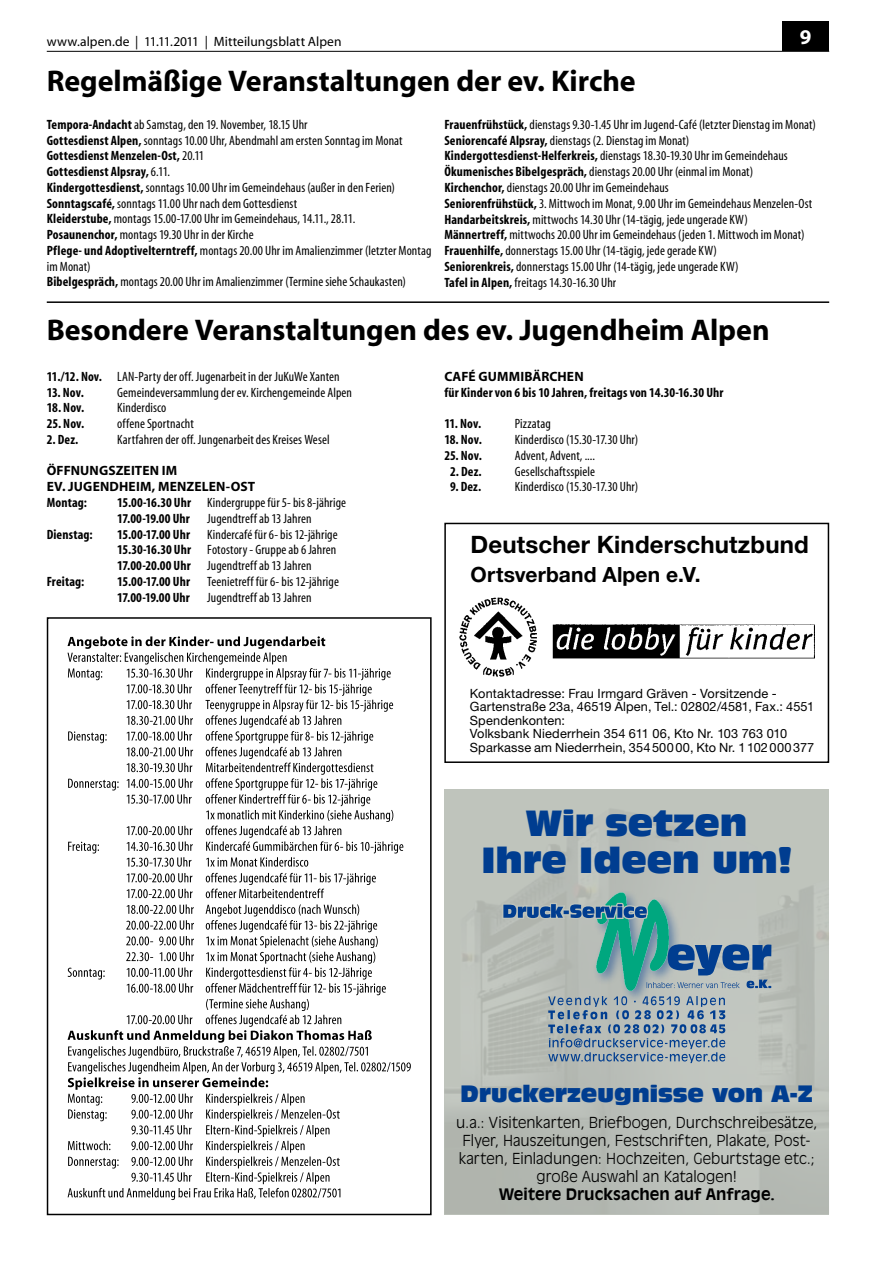
<style>
.page{position:relative;width:893px;height:1263px;background:#fff}
.page>*{position:absolute;margin:0;border:0;box-sizing:border-box;transform-origin:0 0}
.t1{font:36px/37.5px "Antique Olive BQ Compact";letter-spacing:.01em;color:#003d90;text-align:center}
.t2{font:700 30px "Myriad";letter-spacing:-.005em;color:#000}
.t3{font:700 24px "Helvetica Neue";letter-spacing:.005em;color:#000}
.t4{font:23.4px "Antique Olive BQ Compact";letter-spacing:.01em;color:#003d90}
.t5{font:700 21px "Helvetica Neue";letter-spacing:.005em;color:#000}
.t6{font:700 21px "Myriad";color:#fff}
.t7{font:700 15.6px "Antique Olive";letter-spacing:.005em;color:#000}
.t8{font:300 15px/18px "Antique Olive";letter-spacing:.005em;color:#000;text-align:center}
.t9{font:condensed 13.5px/15.8px "Myriad";letter-spacing:.005em;color:#000}
.t10{font:700 condensed 13.5px "Myriad";letter-spacing:.01em;color:#000}
.t11{font:700 13.5px "Myriad";letter-spacing:.01em;color:#000}
.t12{font:13.5px "Myriad";color:#000}
.t13{font:12.75px/13.5px "Helvetica Neue";letter-spacing:.01em;color:#000}
.s1{font-weight:700}
</style>
<div class="page">
<div style="left:782px;top:21px;width:47px;height:30px;background:#000"></div>
<hr style="left:47px;top:51px;width:782px;height:1px;background:#000">
<div style="left:444px;top:789px;width:385px;height:425px;background:#bfc4bc"></div>
<div style="left:592px;top:888px;width:89px;height:115px;background:#003d90;opacity:.5"></div>
<img style="left:596px;top:988px;width:73px;height:3px">
<svg style="left:501px;top:882px;width:270px;height:106px"></svg>
<svg style="left:548px;top:996px;width:177px;height:67px"></svg>
<hr style="left:47px;top:301px;width:782px;height:2px;background:#000">
<div style="left:444px;top:523px;width:385px;height:240px;border:2px solid #000"></div>
<img style="left:459px;top:598px;width:355px;height:79px">
<div style="left:47px;top:617px;width:385px;height:598px;border:2px solid #000"></div>
<svg style="left:68px;top:904px;width:343px;height:296px"></svg>
<svg style="left:127px;top:873px;width:249px;height:25px"></svg>
<svg style="left:68px;top:636px;width:335px;height:231px"></svg>
<p class="t12" style="left:47px;top:35px;width:296px">www.alpen.de | 11.11.2011 | Mitteilungsblatt Alpen</p>
<h3 class="t6" style="left:800px;top:26px;width:13px">9</h3>
<h2 class="t2" style="left:47px;top:65px;width:590px">Regelmäßige Veranstaltungen der ev. Kirche</h2>
<p class="t9" style="left:47px;top:117px;width:386px"><span class="s1">Tempora-Andacht</span> ab Samstag, den 19. November, 18.15 Uhr<br><span class="s1">Gottesdienst Alpen,</span> sonntags 10.00 Uhr, Abendmahl am ersten Sonntag im Monat <span class="s1">Gottesdienst Menzelen-Ost,</span> 20.11<br><span class="s1">Gottesdienst Alpsray,</span> 6.11.<br><span class="s1">Kindergottesdienst,</span> sonntags 10.00 Uhr im Gemeindehaus (außer in den Ferien)<br><span class="s1">Sonntagscafé,</span> sonntags 11.00 Uhr nach dem Gottesdienst<br><span class="s1">Kleiderstube,</span> montags 15.00-17.00 Uhr im Gemeindehaus, 14.11., 28.11.<br><span class="s1">Posaunenchor,</span> montags 19.30 Uhr in der Kirche<br><span class="s1">Pflege- und Adoptivelterntreff,</span> montags 20.00 Uhr im Amalienzimmer (letzter Montag im Monat)<br><span class="s1">Bibelgespräch,</span> montags 20.00 Uhr im Amalienzimmer (Termine siehe Schaukasten)</p>
<p class="t9" style="left:444px;top:117px;width:373px"><span class="s1">Frauenfrühstück,</span> dienstags 9.30-1.45 Uhr im Jugend-Café (letzter Dienstag im Monat)<br><span class="s1">Seniorencafé Alpsray,</span> dienstags (2. Dienstag im Monat)<br><span class="s1">Kindergottesdienst-Helferkreis,</span> dienstags 18.30-19.30 Uhr im Gemeindehaus <span class="s1">Ökumenisches Bibelgespräch,</span> dienstags 20.00 Uhr (einmal im Monat)<br><span class="s1">Kirchenchor,</span> dienstags 20.00 Uhr im Gemeindehaus<br><span class="s1">Seniorenfrühstück,</span> 3. Mittwoch im Monat, 9.00 Uhr im Gemeindehaus Menzelen-Ost <span class="s1">Handarbeitskreis,</span> mittwochs 14.30 Uhr (14-tägig, jede ungerade KW)<br><span class="s1">Männertreff,</span> mittwochs 20.00 Uhr im Gemeindehaus (jeden 1. Mittwoch im Monat)<br><span class="s1">Frauenhilfe,</span> donnerstags 15.00 Uhr (14-tägig, jede gerade KW)<br><span class="s1">Seniorenkreis,</span> donnerstags 15.00 Uhr (14-tägig, jede ungerade KW)<br><span class="s1">Tafel in Alpen,</span> freitags 14.30-16.30 Uhr</p>
<h2 class="t2" style="left:47px;top:314px;width:724px">Besondere Veranstaltungen des ev. Jugendheim Alpen</h2>
<p class="t9" style="left:47px;top:369px;width:294px"><span class="s1">11./12. Nov.</span> LAN-Party der off. Jugenarbeit in der JuKuWe Xanten</p>
<p class="t10" style="left:47px;top:385px;width:39px">13. Nov.</p>
<p class="t9" style="left:117px;top:385px;width:236px">Gemeindeversammlung der ev. Kirchengemeinde Alpen</p>
<p class="t10" style="left:47px;top:401px;width:39px">18. Nov.</p>
<p class="t9" style="left:117px;top:401px;width:51px">Kinderdisco</p>
<p class="t10" style="left:47px;top:417px;width:39px">25. Nov.</p>
<p class="t9" style="left:117px;top:416px;width:78px">offene Sportnacht</p>
<p class="t10" style="left:47px;top:433px;width:33px">2. Dez.</p>
<p class="t9" style="left:117px;top:432px;width:214px">Kartfahren der off. Jungenarbeit des Kreises Wesel</p>
<p class="t11" style="left:47px;top:464px;width:96px">Öffnungszeiten</p>
<p class="t11" style="left:162px;top:464px;width:16px">im</p>
<p class="t11" style="left:47px;top:480px;width:46px">ev.Jugen</p>
<p class="t11" style="left:110px;top:480px;width:55px">dheim, menzelen</p>
<p class="t11" style="left:226px;top:480px;width:28px">-Ost</p>
<p class="t10" style="left:47px;top:496px;width:42px">Montag:</p>
<p class="t9" style="left:117px;top:495px;width:230px"><span class="s1">15.00-16.30 Uhr</span> Kindergruppe für 5- bis 8-jährige<br><span class="s1">17.00-19.00 Uhr</span></p>
<p class="t11" style="left:444px;top:369px;width:132px">Café Gummibärchen</p>
<p class="t10" style="left:444px;top:385px;width:281px">für Kinder von 6 bis 10 Jahren, freitags von 14.30-16.30 Uhr</p>
<p class="t10" style="left:444px;top:417px;width:38px">11. Nov.</p>
<p class="t9" style="left:515px;top:416px;width:38px">Pizzatag</p>
<p class="t10" style="left:444px;top:433px;width:39px">18. Nov.</p>
<p class="t9" style="left:515px;top:432px;width:125px">Kinderdisco (15.30-17.30 Uhr)</p>
<p class="t10" style="left:444px;top:448px;width:39px">25. Nov.</p>
<p class="t9" style="left:515px;top:448px;width:82px">Advent, Advent, ....</p>
<p class="t10" style="left:450px;top:464px;width:33px">2. Dez.</p>
<p class="t9" style="left:515px;top:464px;width:82px">Gesellschaftsspiele</p>
<p class="t10" style="left:450px;top:480px;width:33px">9. Dez.</p>
<p class="t9" style="left:515px;top:479px;width:125px">Kinderdisco (15.30-17.30 Uhr)</p>
<p class="t9" style="left:207px;top:511px;width:106px">Jugendtreff ab 13 Jahren</p>
<p class="t10" style="left:47px;top:527px;width:47px">Dienstag:</p>
<p class="t10" style="left:117px;top:527px;width:74px">15.00-17.00 Uhr</p>
<p class="t9" style="left:117px;top:527px;width:222px;text-align:justify;text-indent:90px">Kindercafé für 6- bis 12-jährige <span class="s1">15.30-16.30 Uhr</span> Fotostory - Gruppe ab 6 Jahren <span class="s1">17.00-20.00 Uhr</span> Jugendtreff ab 13 Jahren</p>
<p class="t10" style="left:47px;top:574px;width:39px">Freitag:</p>
<p class="t10" style="left:117px;top:574px;width:74px">15.00-17.00 Uhr</p>
<p class="t9" style="left:207px;top:574px;width:133px">Teenietreff für 6- bis 12-jährige</p>
<p class="t10" style="left:117px;top:590px;width:74px">17.00-19.00 Uhr</p>
<p class="t9" style="left:207px;top:590px;width:106px">Jugendtreff ab 13 Jahren</p>
<h3 class="t3" style="left:471px;top:530px;width:340px">Deutscher Kinderschutzbund</h3>
<h3 class="t5" style="left:471px;top:561px;width:231px">Ortsverband Alpen e.V.</h3>
<p class="t13" style="left:470px;top:686px;width:346px">Kontaktadresse: Frau Irmgard Gräven - Vorsitzende - Gartenstraße 23a, 46519 Alpen, Tel.: 02802/4581, Fax.: 4551<br>Spendenkonten:<br>Volksbank Niederrhein 354 611 06, Kto Nr. 103 763 010<br>Sparkasse am Niederrhein, 35450000, Kto Nr. 1102000377</p>
<h1 class="t1" style="left:482px;top:806px;width:311px">Wir setzen<br>Ihre Ideen um!</h1>
<h3 class="t4" style="left:460px;top:1082px;width:354px">Druckerzeugnisse von A-Z</h3>
<p class="t8" style="left:456px;top:1113px;width:363px">u.a.: Visitenkarten, Briefbogen, Durchschreibesätze, Flyer, Hauszeitungen, Festschriften, Plakate, Post&shy;karten, Einladungen: Hochzeiten, Geburtstage etc.; große Auswahl an Katalogen!</p>
<p class="t7" style="left:499px;top:1185px;width:278px">Weitere Drucksachen auf Anfrage.</p>
</div>
